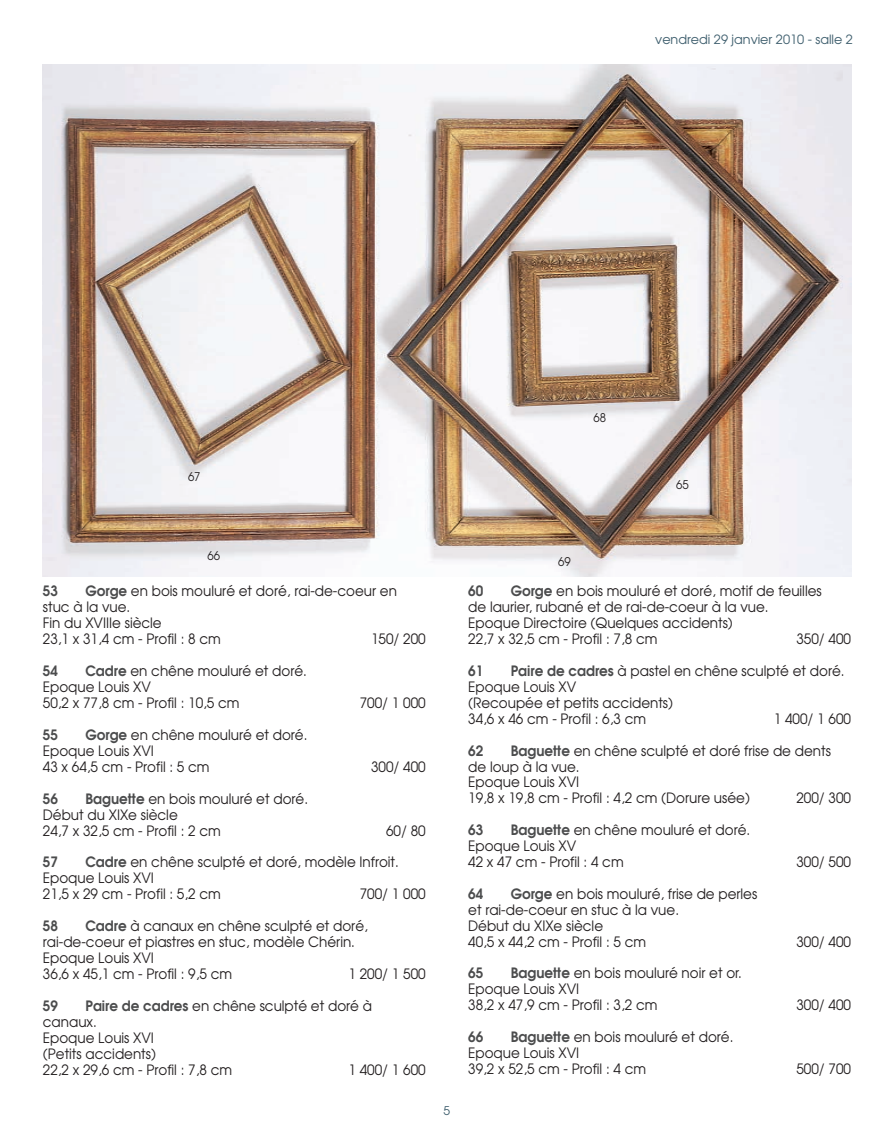
<style>
.page{position:relative;width:893px;height:1148px;background:#fff}
.page>*{position:absolute;margin:0;border:0;box-sizing:border-box;transform-origin:0 0}
.t1{font:14.25px/15.9px "Avant Garde";color:#231f20;scale:.95 1}
.t2{font:600 14.25px "Avant Garde";color:#4b4c4d;scale:.95 1}
.t3{font:12.75px "Avant Garde";color:#3f5f6e}
.t4{font:12px "Avant Garde";color:#231f20;scale:.95 1}
.t5{font:12px "Avant Garde";color:#3f5f6e}
.s1{font-weight:600;color:#4b4c4d}
</style>
<div class="page">
<img style="left:42px;top:64px;width:810px;height:513px">
<p class="t3" style="left:655px;top:32px;width:199px">vendredi 29 janvier 2010 - salle 2</p>
<p class="t4" style="left:188px;top:469px;width:15px">67</p>
<p class="t4" style="left:593px;top:411px;width:15px">68</p>
<p class="t4" style="left:676px;top:478px;width:15px">65</p>
<p class="t4" style="left:207px;top:548px;width:15px">66</p>
<p class="t4" style="left:558px;top:554px;width:15px">69</p>
<p class="t1" style="left:43px;top:583px;width:374px;text-indent:43px"><span class="s1">Gorge</span> en bois mouluré et doré, rai-de-coeur en stuc à la vue.<br>Fin du XVIIIe siècle<br>23,1 x 31,4 cm - Profil : 8 cm</p>
<p class="t2" style="left:43px;top:583px;width:17px">53</p>
<p class="t1" style="left:371px;top:631px;width:59px">150/ 200</p>
<p class="t1" style="left:468px;top:583px;width:374px;text-indent:43px"><span class="s1">Gorge</span> en bois mouluré et doré, motif de feuilles de laurier, rubané et de rai-de-coeur à la vue.<br>Epoque Directoire (Quelques accidents)<br>22,7 x 32,5 cm - Profil : 7,8 cm</p>
<p class="t2" style="left:468px;top:583px;width:17px">60</p>
<p class="t1" style="left:796px;top:631px;width:59px">350/ 400</p>
<p class="t1" style="left:43px;top:663px;width:279px;text-indent:43px"><span class="s1">Cadre</span> en chêne mouluré et doré.<br>Epoque Louis XV<br>50,2 x 77,8 cm - Profil : 10,5 cm</p>
<p class="t2" style="left:43px;top:663px;width:17px">54</p>
<p class="t1" style="left:360px;top:695px;width:71px">700/ 1 000</p>
<p class="t1" style="left:468px;top:663px;width:398px;text-indent:43px"><span class="s1">Paire de cadres</span> à pastel en chêne sculpté et doré.<br>Epoque Louis XV<br>(Recoupée et petits accidents)<br>34,6 x 46 cm - Profil : 6,3 cm</p>
<p class="t2" style="left:468px;top:662px;width:17px">61</p>
<p class="t1" style="left:774px;top:711px;width:83px">1 400/ 1 600</p>
<p class="t1" style="left:43px;top:727px;width:280px;text-indent:43px"><span class="s1">Gorge</span> en chêne mouluré et doré.<br>Epoque Louis XVI<br>43 x 64,5 cm - Profil : 5 cm</p>
<p class="t2" style="left:43px;top:726px;width:17px">55</p>
<p class="t1" style="left:43px;top:790px;width:281px;text-indent:43px"><span class="s1">Baguette</span> en bois mouluré et doré.<br>Début du XIXe siècle<br>24,7 x 32,5 cm - Profil : 2 cm</p>
<p class="t2" style="left:43px;top:790px;width:17px">56</p>
<p class="t1" style="left:371px;top:759px;width:59px">300/ 400</p>
<p class="t1" style="left:386px;top:822px;width:43px">60/ 80</p>
<p class="t1" style="left:43px;top:854px;width:376px;text-indent:43px"><span class="s1">Cadre</span> en chêne sculpté et doré, modèle Infroit.<br>Epoque Louis XVI<br>21,5 x 29 cm - Profil : 5,2 cm</p>
<p class="t2" style="left:43px;top:854px;width:17px">57</p>
<p class="t1" style="left:360px;top:886px;width:71px">700/ 1 000</p>
<p class="t1" style="left:43px;top:918px;width:344px;text-indent:43px"><span class="s1">Cadre</span> à canaux en chêne sculpté et doré, rai-de-coeur et piastres en stuc, modèle Chérin.<br>Epoque Louis XVI<br>36,6 x 45,1 cm - Profil : 9,5 cm</p>
<p class="t2" style="left:43px;top:917px;width:17px">58</p>
<p class="t1" style="left:348px;top:966px;width:83px">1 200/ 1 500</p>
<p class="t1" style="left:43px;top:998px;width:348px;text-indent:43px"><span class="s1">Paire de cadres</span> en chêne sculpté et doré à canaux.<br>Epoque Louis XVI<br>(Petits accidents)<br>22,2 x 29,6 cm - Profil : 7,8 cm</p>
<p class="t2" style="left:43px;top:997px;width:17px">59</p>
<p class="t1" style="left:348px;top:1061px;width:83px">1 400/ 1 600</p>
<p class="t1" style="left:468px;top:742px;width:383px;text-indent:43px"><span class="s1">Baguette</span> en chêne sculpté et doré frise de dents de loup à la vue.<br>Epoque Louis XVI<br>19,8 x 19,8 cm - Profil : 4,2 cm (Dorure usée)</p>
<p class="t2" style="left:468px;top:742px;width:17px">62</p>
<p class="t1" style="left:796px;top:790px;width:59px">200/ 300</p>
<p class="t1" style="left:468px;top:822px;width:298px;text-indent:43px"><span class="s1">Baguette</span> en chêne mouluré et doré.<br>Epoque Louis XV<br>42 x 47 cm - Profil : 4 cm</p>
<p class="t2" style="left:468px;top:821px;width:17px">63</p>
<p class="t1" style="left:468px;top:886px;width:306px;text-indent:43px"><span class="s1">Gorge</span> en bois mouluré, frise de perles et rai-de-coeur en stuc à la vue.<br>Début du XIXe siècle<br>40,5 x 44,2 cm - Profil : 5 cm</p>
<p class="t2" style="left:468px;top:885px;width:17px">64</p>
<p class="t1" style="left:468px;top:965px;width:290px;text-indent:43px"><span class="s1">Baguette</span> en bois mouluré noir et or.<br>Epoque Louis XVI<br>38,2 x 47,9 cm - Profil : 3,2 cm</p>
<p class="t2" style="left:468px;top:965px;width:17px">65</p>
<p class="t1" style="left:468px;top:1029px;width:281px;text-indent:43px"><span class="s1">Baguette</span> en bois mouluré et doré.<br>Epoque Louis XVI<br>39,2 x 52,5 cm - Profil : 4 cm</p>
<p class="t2" style="left:468px;top:1028px;width:17px">66</p>
<p class="t1" style="left:796px;top:854px;width:59px">300/ 500</p>
<p class="t1" style="left:796px;top:933px;width:59px">300/ 400</p>
<p class="t1" style="left:796px;top:997px;width:59px">300/ 400</p>
<p class="t1" style="left:796px;top:1060px;width:59px">500/ 700</p>
<p class="t5" style="left:443px;top:1104px;width:8px">5</p>
</div>
